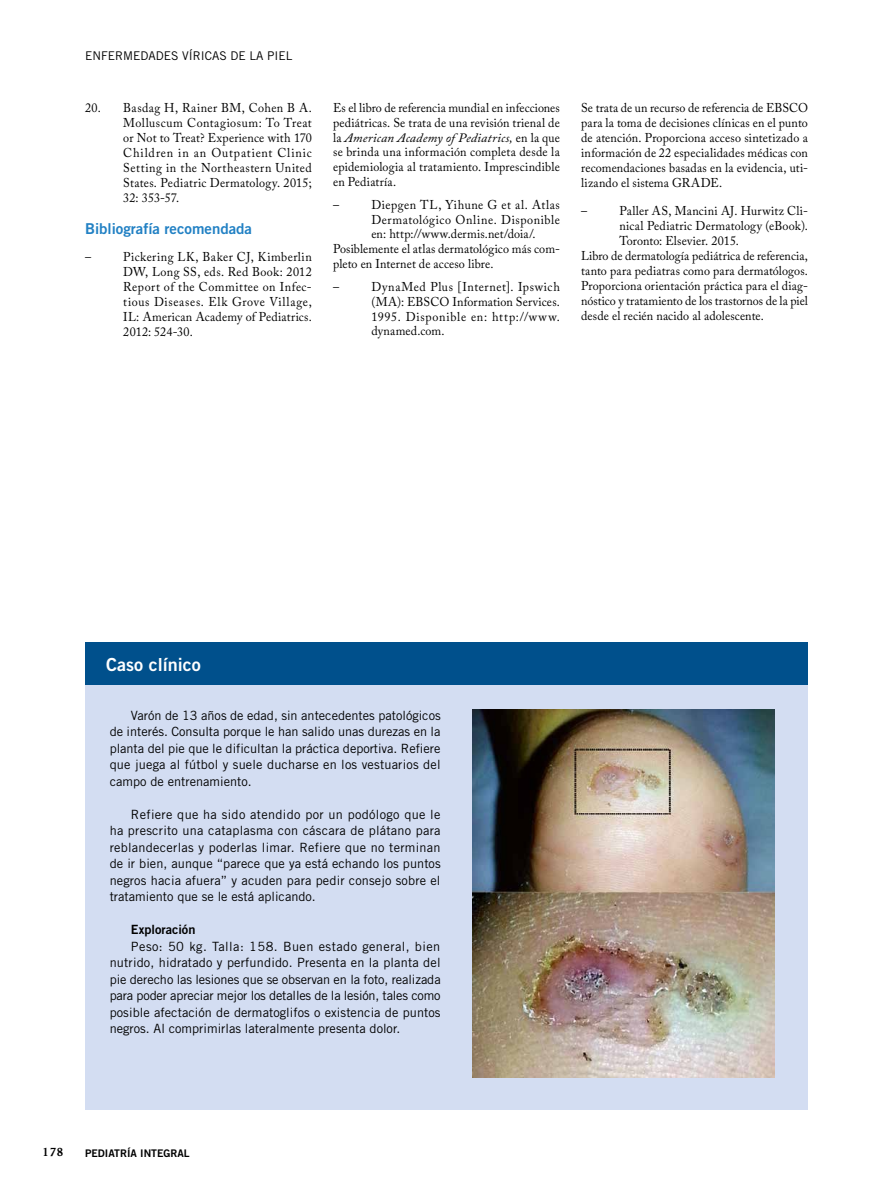
<style>
.page{position:relative;width:893px;height:1191px;background:#fff}
.page>*{position:absolute;margin:0;border:0;box-sizing:border-box;transform-origin:0 0}
.t1{font:18px "Trade Gothic Bold Two";color:#fff}
.t2{font:15px "Trade Gothic Bold Two";color:#2281c4}
.t3{font:700 13.5px "Joanna MT Std";color:#000}
.t4{font:12.75px/15px "Adobe Caslon Pro";letter-spacing:.015em;color:#000;text-align:justify;scale:.95 1}
.t5{font:12.75px/16.5px "Trade Gothic";color:#000;text-align:justify}
.t6{font:12.75px "Adobe Caslon Pro";letter-spacing:.045em;color:#000;scale:.95 1}
.t7{font:12.75px "Trade Gothic Bold Two";color:#000}
.t8{font:12px "Trade Gothic";color:#000}
.t9{font:10.5px "Trade Gothic Bold Two";color:#000}
.s1{font-style:italic}
</style>
<div class="page">
<div style="left:85px;top:684px;width:723px;height:426px;background:#d3ddf2"></div>
<div style="left:85px;top:642px;width:723px;height:43px;background:#00508c"></div>
<img style="left:473px;top:709px;width:301px;height:368px">
<p class="t8" style="left:85px;top:49px;width:209px">Enfermedades víricas de la piel</p>
<p class="t4" style="left:123px;top:100px;width:200px;text-indent:-38px">20. Basdag H, Rainer BM, Cohen B A.<br>Molluscum Contagiosum: To Treat or Not to Treat? Experience with 170<br>Children in an Outpatient Clinic Setting in the Northeastern United States. Pediatric Dermatology. 2015; 32: 353-57.</p>
<p class="t2" style="left:85px;top:219px;width:169px">Bibliografía recomendada</p>
<p class="t4" style="left:85px;top:249px;width:8px">–</p>
<p class="t4" style="left:123px;top:249px;width:200px">Pickering LK, Baker CJ, Kimberlin DW, Long SS, eds. Red Book: 2012<br>Report of the Committee on Infec&shy;tious Diseases. Elk Grove Village, IL: American Academy of Pediatrics.<br>2012: 524-30.</p>
<p class="t4" style="left:333px;top:101px;width:240px">Es el libro de referencia mundial en infecciones pediátricas. Se trata de una revisión trienal de la <span class="s1">American Academy of Pediatrics,</span> en la que se brinda una información completa desde la epidemiologia al tratamiento. Imprescindible en Pediatría.</p>
<p class="t4" style="left:333px;top:197px;width:8px">–</p>
<p class="t6" style="left:371px;top:197px;width:200px">Diepgen TL, Yihune G et al. Atlas</p>
<p class="t6" style="left:371px;top:212px;width:200px">Dermatológico Online. Disponible</p>
<p class="t4" style="left:371px;top:226px;width:174px">en: http://www.dermis.net/doia/.</p>
<p class="t4" style="left:333px;top:241px;width:240px">Posiblemente el atlas dermatológico más com-</p>
<p class="t4" style="left:333px;top:256px;width:170px">pleto en Internet de acceso libre.</p>
<p class="t4" style="left:333px;top:279px;width:8px">–</p>
<p class="t4" style="left:371px;top:279px;width:200px">DynaMed Plus [Internet]. Ipswich (MA): EBSCO Information Services.<br>1995. Disponible en: http://www. dynamed.com.</p>
<p class="t4" style="left:581px;top:100px;width:240px">Se trata de un recurso de referencia de EBSCO para la toma de decisiones clínicas en el punto de atención. Proporciona acceso sintetizado a información de 22 especialidades médicas con recomendaciones basadas en la evidencia, uti&shy;lizando el sistema GRADE.</p>
<p class="t4" style="left:581px;top:203px;width:8px">–</p>
<p class="t4" style="left:619px;top:203px;width:200px">Paller AS, Mancini AJ. Hurwitz Cli-</p>
<p class="t4" style="left:619px;top:218px;width:200px">nical Pediatric Dermatology (eBook).</p>
<p class="t4" style="left:619px;top:233px;width:127px">Toronto: Elsevier. 2015.</p>
<p class="t4" style="left:581px;top:248px;width:240px">Libro de dermatología pediátrica de referencia,</p>
<p class="t4" style="left:581px;top:263px;width:240px">tanto para pediatras como para dermatólogos.</p>
<p class="t4" style="left:581px;top:278px;width:240px">Proporciona orientación práctica para el diag-</p>
<p class="t4" style="left:581px;top:293px;width:240px">nóstico y tratamiento de los trastornos de la piel</p>
<p class="t4" style="left:581px;top:308px;width:194px">desde el recién nacido al adolescente.</p>
<h1 class="t1" style="left:106px;top:653px;width:96px">Caso clínico</h1>
<p class="t5" style="left:110px;top:706px;width:332px;text-indent:21px">Varón de 13 años de edad, sin antecedentes patológicos de interés. Consulta porque le han salido unas durezas en la planta del pie que le dificultan la práctica deportiva. Refiere que juega al fútbol y suele ducharse en los vestuarios del campo de entrenamiento.</p>
<p class="t5" style="left:110px;top:805px;width:332px;text-indent:21px">Refiere que ha sido atendido por un podólogo que le ha prescrito una cataplasma con cáscara de plátano para reblandecerlas y poderlas limar. Refiere que no terminan de ir bien, aunque “parece que ya está echando los puntos negros hacia afuera” y acuden para pedir consejo sobre el tratamiento que se le está aplicando.</p>
<p class="t7" style="left:131px;top:921px;width:66px">Exploración</p>
<p class="t5" style="left:110px;top:937px;width:332px;text-indent:21px">Peso: 50 kg. Talla: 158. Buen estado general, bien nutrido, hidratado y perfundido. Presenta en la planta del pie derecho las lesiones que se observan en la foto, realizada para poder apreciar mejor los detalles de la lesión, tales como posible afectación de dermatoglifos o existencia de puntos negros. Al comprimirlas lateralmente presenta dolor.</p>
<p class="t3" style="left:42px;top:1144px;width:23px">178</p>
<p class="t9" style="left:85px;top:1146px;width:106px">PEDIATRÍA INTEGRAL</p>
</div>
